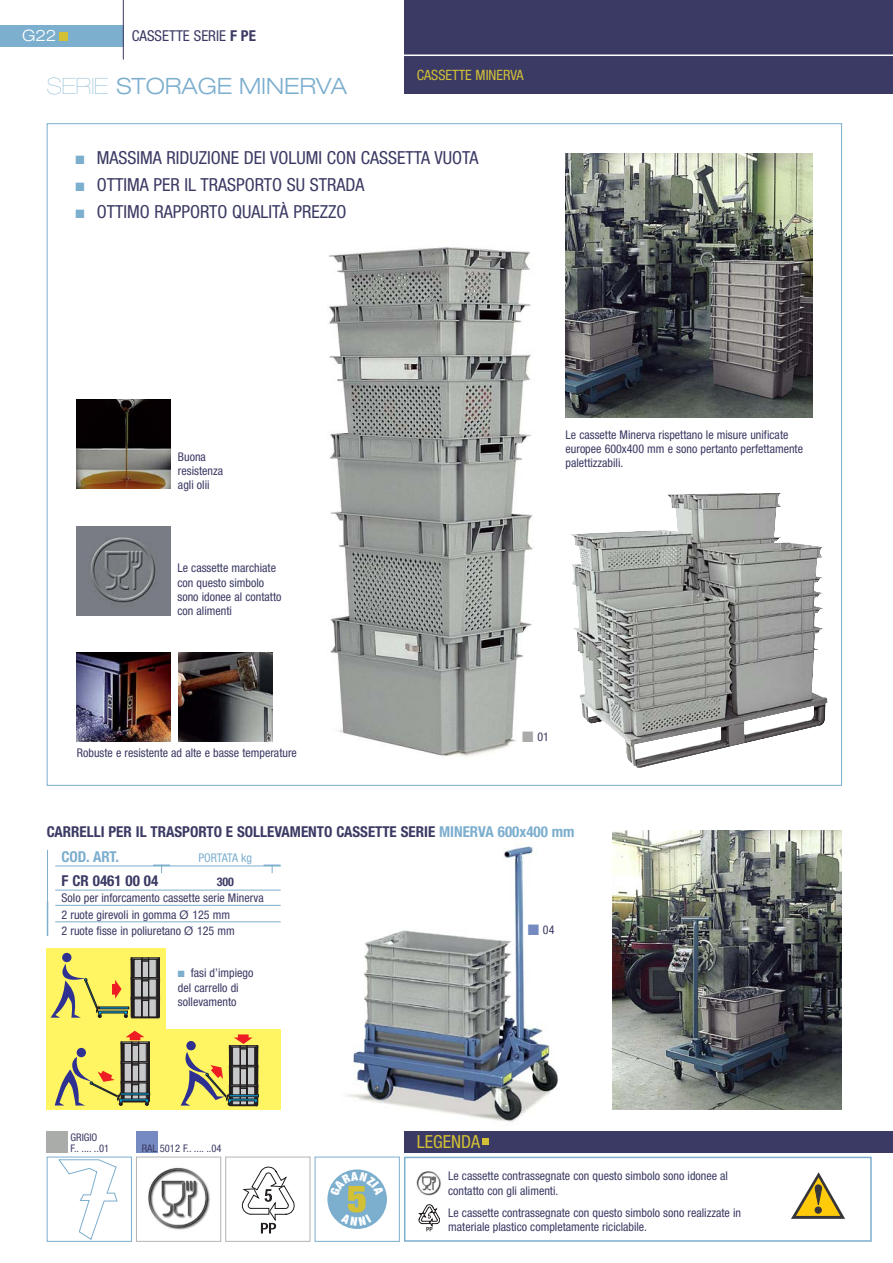
<style>
.page{position:relative;width:893px;height:1263px;background:#fff}
.page>*{position:absolute;margin:0;border:0;box-sizing:border-box;transform-origin:0 0}
.t1{font:900 condensed 37.5px "Helvetica Neue LT Std";color:#d2c036}
.t2{font:300 expanded 22.5px "Helvetica Neue LT Std";color:#7caece}
.t3{font:condensed 18px "Helvetica Neue LT Std";color:#3b3a64}
.t4{font:condensed 18px "Helvetica Neue LT Std";color:#d2c036}
.t5{font:300 expanded 15.75px "Helvetica Neue LT Std";color:#fff}
.t6{font:700 condensed 15px "Helvetica Neue LT Std";color:#3b3a64}
.t7{font:condensed 15px "Helvetica Neue LT Std";color:#3b3a64}
.t8{font:700 condensed 15px "Helvetica Neue LT Std";color:#7caece}
.t9{font:condensed 14.25px "Helvetica Neue LT Std";color:#d2c036}
.t10{font:condensed 12px/14.2px "Helvetica Neue LT Std";color:#3b3a64}
.t11{font:condensed 12px "Helvetica Neue LT Std";letter-spacing:-.02em;color:#7caece}
.t12{font:condensed 10.5px/10.5px "Helvetica Neue LT Std";color:#3b3a64}
.s1{font-weight:700}
.s2{font-weight:200}
.s3{color:#7caece}
.s4{color:#aaaca9}
.s5{font-stretch:normal}
.s6{color:#748ac0}
</style>
<div class="page">
<img style="left:347px;top:846px;width:212px;height:276px">
<img style="left:328px;top:247px;width:205px;height:510px">
<div style="left:404px;top:1157px;width:468px;height:85px;border:2px solid #7caece"></div>
<div style="left:404px;top:0;width:489px;height:94px;background:#3b3a64"></div>
<hr style="left:404px;top:55px;width:489px;height:1px;background:#fff">
<div style="left:0;top:26px;width:123px;height:21px;background:#7caece"></div>
<div style="left:60px;top:32px;width:8px;height:9px;background:#d2c036"></div>
<hr style="left:123px;top:0;width:1px;height:60px;background:#3b3a64">
<div style="left:404px;top:1131px;width:489px;height:21px;background:#3b3a64"></div>
<div style="left:47px;top:1157px;width:85px;height:85px;border:1px solid #7caece"></div>
<svg style="left:58px;top:1159px;width:60px;height:81px"></svg>
<svg style="left:242px;top:1167px;width:53px;height:66px"></svg>
<div style="left:225px;top:1157px;width:85px;height:85px;border:1px solid #b3b3b3"></div>
<img style="left:148px;top:1167px;width:62px;height:63px">
<div style="left:136px;top:1157px;width:85px;height:85px;border:1px solid #b3b3b3"></div>
<div style="left:47px;top:1131px;width:21px;height:21px;background:#aaaca9"></div>
<svg style="left:47px;top:948px;width:234px;height:162px"></svg>
<div style="left:229px;top:1094px;width:30px;height:3px;border:1px solid #231f20"></div>
<img style="left:612px;top:830px;width:230px;height:280px">
<img style="left:570px;top:493px;width:258px;height:275px">
<img style="left:566px;top:153px;width:246px;height:264px">
<hr style="left:55px;top:866px;width:226px;height:1px;background:#7caece">
<hr style="left:55px;top:890px;width:226px;height:1px;background:#7caece">
<hr style="left:55px;top:905px;width:226px;height:1px;background:#7caece">
<hr style="left:55px;top:921px;width:226px;height:1px;background:#7caece">
<svg style="left:153px;top:864px;width:17px;height:9px"></svg>
<svg style="left:264px;top:864px;width:17px;height:9px"></svg>
<hr style="left:47px;top:850px;width:1px;height:58px;background:#7caece">
<hr style="left:47px;top:901px;width:1px;height:35px;background:#7caece">
<div style="left:136px;top:1131px;width:22px;height:21px;background:#748ac0"></div>
<div style="left:315px;top:1157px;width:85px;height:85px;border:1px solid #7caece"></div>
<div style="left:327px;top:1169px;width:60px;height:60px;background:#7caece;border-radius:50%"></div>
<div style="left:483px;top:1138px;width:6px;height:7px;background:#d2c036"></div>
<svg style="left:791px;top:1172px;width:54px;height:47px"></svg>
<img style="left:416px;top:1171px;width:25px;height:25px">
<svg style="left:419px;top:1204px;width:21px;height:27px"></svg>
<img style="left:77px;top:399px;width:93px;height:90px">
<img style="left:77px;top:526px;width:93px;height:89px">
<img style="left:179px;top:652px;width:93px;height:90px">
<img style="left:77px;top:652px;width:93px;height:90px">
<svg style="left:330px;top:1172px;width:54px;height:15px"></svg>
<p class="t5" style="left:22px;top:30px;width:36px">G22</p>
<p class="t7" style="left:132px;top:30px;width:126px">CASSETTE SERIE <span class="s1">F PE</span></p>
<p class="t2" style="left:47px;top:78px;width:302px"><span class="s2">SERIE</span> STORAGE MINERVA</p>
<p class="t9" style="left:417px;top:70px;width:108px">CASSETTE MINERVA</p>
<p class="t3" style="left:75px;top:151px;width:404px"><span class="s3">■</span> MASSIMA RIDUZIONE DEI VOLUMI CON CASSETTA VUOTA</p>
<p class="t3" style="left:75px;top:178px;width:291px"><span class="s3">■</span> OTTIMA PER IL TRASPORTO SU STRADA</p>
<p class="t3" style="left:75px;top:205px;width:272px"><span class="s3">■</span> OTTIMO RAPPORTO QUALITÀ PREZZO</p>
<p class="t10" style="left:178px;top:450px;width:47px">Buona resistenza agli olii</p>
<p class="t10" style="left:177px;top:562px;width:106px">Le cassette marchiate con questo simbolo sono idonee al contatto con alimenti</p>
<p class="t10" style="left:77px;top:746px;width:221px">Robuste e resistente ad alte e basse temperature</p>
<p class="t10" style="left:566px;top:428px;width:239px">Le cassette Minerva rispettano le misure unificate europee 600x400 mm e sono pertanto perfettamente palettizzabili.</p>
<p class="t10" style="left:522px;top:730px;width:28px"><span class="s4">■</span> 01</p>
<p class="t6" style="left:47px;top:826px;width:529px">CARRELLI PER IL TRASPORTO E SOLLEVAMENTO CASSETTE SERIE <span class="s3">MINERVA 600x400 mm</span></p>
<p class="t8" style="left:62px;top:851px;width:59px">COD. ART.</p>
<p class="t11" style="left:198px;top:853px;width:55px">PORTATA kg</p>
<p class="t6" style="left:62px;top:875px;width:98px">F CR 0461 00 04</p>
<p class="t10" style="left:62px;top:874px;width:204px;line-height:16.5px;text-indent:155px"><span class="s1">300<br></span>Solo per inforcamento cassette serie Minerva<br>2 ruote girevoli in gomma <span class="s5">Ø</span> 125 mm<br>2 ruote fisse in poliuretano <span class="s5">Ø</span> 125 mm</p>
<p class="t10" style="left:178px;top:967px;width:77px"><span class="s3">■</span> fasi d’impiego del carrello di sollevamento</p>
<p class="t12" style="left:71px;top:1133px;width:40px">GRIGIO<br>F.. .... ..01</p>
<p class="t12" style="left:142px;top:1144px;width:81px">RAL 5012 F.. .... ..04</p>
<p class="t10" style="left:528px;top:923px;width:28px"><span class="s6">■</span> 04</p>
<p class="t1" style="left:347px;top:1185px;width:21px">5</p>
<p class="t4" style="left:417px;top:1135px;width:65px">LEGENDA</p>
<p class="t10" style="left:448px;top:1170px;width:281px">Le cassette contrassegnate con questo simbolo sono idonee al contatto con gli alimenti.</p>
<p class="t10" style="left:448px;top:1206px;width:294px">Le cassette contrassegnate con questo simbolo sono realizzate in materiale plastico completamente riciclabile.</p>
</div>
